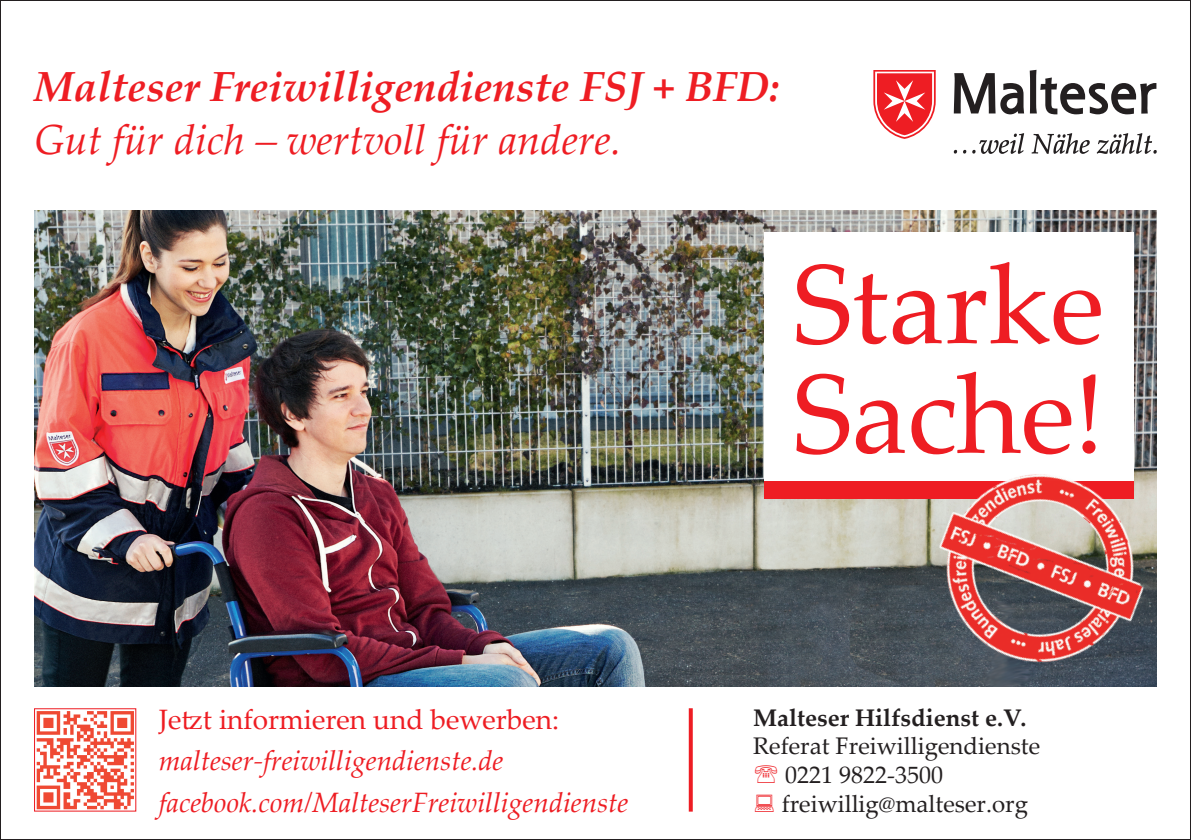
<style>
.page{position:relative;width:1191px;height:840px;background:#fff}
.page>*{position:absolute;margin:0;border:0;box-sizing:border-box;transform-origin:0 0}
.t1{font:112px/109.6px "Palatino Linotype";color:#ee1d23}
.t2{font:italic 700 42px "Palatino Linotype";color:#ee1d23}
.t3{font:italic 42px "Palatino Linotype";color:#ee1d23}
.t4{font:italic 28px/41.4px "Palatino Linotype";color:#ee1d23}
.t5{font:28px "Palatino Linotype";color:#ee1d23}
.t6{font:24px/28.6px "Palatino Linotype";color:#231f20}
.t7{font:700 24px "Palatino Linotype";color:#231f20}
</style>
<div class="page">
<svg style="left:873px;top:70px;width:62px;height:69px"></svg>
<svg style="left:953px;top:70px;width:203px;height:44px"></svg>
<svg style="left:972px;top:133px;width:52px;height:21px"></svg>
<svg style="left:1031px;top:133px;width:58px;height:21px"></svg>
<svg style="left:1096px;top:133px;width:60px;height:21px"></svg>
<img style="left:34px;top:210px;width:1123px;height:476px">
<img style="left:36px;top:709px;width:98px;height:100px">
<div style="left:34px;top:707px;width:102px;height:104px;border:1px solid #ee1d23"></div>
<div style="left:764px;top:232px;width:370px;height:257px;background:#fff"></div>
<div style="left:764px;top:480px;width:370px;height:18px;background:#ee1d23"></div>
<img style="left:891px;top:419px;width:266px;height:268px">
<svg style="left:689px;top:708px;width:4px;height:103px"></svg>
<h2 class="t2" style="left:34px;top:56px;width:747px">Malteser Freiwilligendienste FSJ + BFD:</h2>
<h2 class="t3" style="left:34px;top:110px;width:588px">Gut für dich – wertvoll für andere.</h2>
<h1 class="t1" style="left:793px;top:245px;width:314px">Starke<br>Sache!</h1>
<p class="t5" style="left:159px;top:699px;width:402px">Jetzt informieren und bewerben:</p>
<p class="t4" style="left:159px;top:738px;width:471px">malteser-freiwilligendienste.de facebook.com/MalteserFreiwilligendienste</p>
<p class="t7" style="left:753px;top:700px;width:275px">Malteser Hilfsdienst e.V.</p>
<p class="t6" style="left:781px;top:730px;width:260px;text-indent:-29px">Referat Freiwilligendienste<br>0221 9822-3500 freiwillig@malteser.org</p>
</div>
